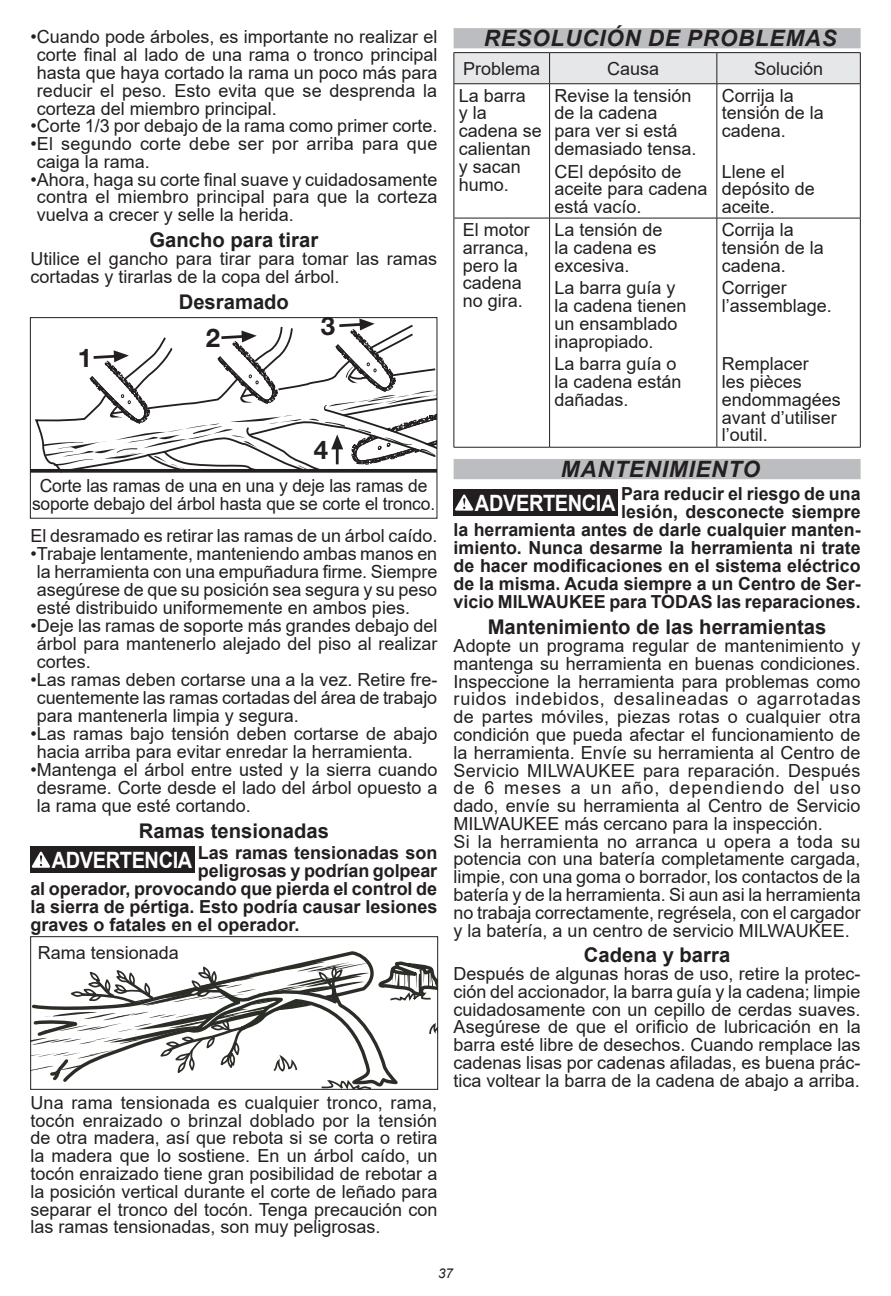
<style>
.page{position:relative;width:891px;height:1296px;background:#fff}
.page>*{position:absolute;margin:0;border:0;box-sizing:border-box;transform-origin:0 0}
.t1{font:700 25.88px "Helvetica Neue";color:#231f20}
.Reverse_Headings{font:italic 700 22.5px "Arial";letter-spacing:.035em;color:#231f20}
.t2{font:700 22.5px "Arial";letter-spacing:-.02em;color:#fff;scale:.89 1}
.Paragraph{font:700 20.25px "Arial";color:#231f20}
.Body_text{font:18px/17.8px "Arial";color:#231f20}
.Warning{font:700 18px/18px "Arial";color:#231f20;text-align:right}
.t3{font:italic 13.5px "Arial";color:#231f20}
</style>
<div class="page">
<svg style="left:38px;top:318px;width:400px;height:155px"></svg>
<div style="left:30px;top:317px;width:407px;height:202px;border:1px solid #231f20"></div>
<div style="left:30px;top:846px;width:165px;height:27px;background:#231f20"></div>
<svg style="left:32px;top:852px;width:18px;height:16px"></svg>
<svg style="left:314px;top:951px;width:54px;height:9px"></svg>
<svg style="left:32px;top:960px;width:404px;height:128px"></svg>
<div style="left:30px;top:936px;width:408px;height:154px;border:1px solid #231f20"></div>
<div style="left:454px;top:28px;width:407px;height:20px;background:#bcbdc0"></div>
<div style="left:454px;top:459px;width:407px;height:20px;background:#bcbdc0"></div>
<div style="left:454px;top:53px;width:406px;height:30px;background:#e6e7e9"></div>
<hr style="left:717px;top:52px;width:144px;height:1px;background:#231f20">
<hr style="left:860px;top:53px;width:1px;height:30px;background:#231f20">
<hr style="left:550px;top:447px;width:167px;height:1px;background:#231f20">
<hr style="left:716px;top:218px;width:1px;height:229px;background:#231f20">
<hr style="left:860px;top:218px;width:1px;height:229px;background:#231f20">
<hr style="left:717px;top:447px;width:144px;height:1px;background:#231f20">
<hr style="left:717px;top:83px;width:144px;height:1px;background:#231f20">
<hr style="left:860px;top:84px;width:1px;height:134px;background:#231f20">
<hr style="left:717px;top:218px;width:144px;height:1px;background:#231f20">
<hr style="left:716px;top:84px;width:1px;height:134px;background:#231f20">
<hr style="left:550px;top:218px;width:167px;height:1px;background:#231f20">
<hr style="left:549px;top:53px;width:1px;height:30px;background:#231f20">
<hr style="left:453px;top:84px;width:1px;height:134px;background:#231f20">
<hr style="left:549px;top:84px;width:1px;height:134px;background:#231f20">
<hr style="left:454px;top:218px;width:96px;height:1px;background:#231f20">
<hr style="left:453px;top:218px;width:1px;height:229px;background:#231f20">
<hr style="left:549px;top:218px;width:1px;height:229px;background:#231f20">
<hr style="left:454px;top:447px;width:96px;height:1px;background:#231f20">
<hr style="left:454px;top:52px;width:96px;height:1px;background:#231f20">
<hr style="left:453px;top:53px;width:1px;height:30px;background:#231f20">
<hr style="left:550px;top:52px;width:167px;height:1px;background:#231f20">
<hr style="left:716px;top:53px;width:1px;height:30px;background:#231f20">
<hr style="left:454px;top:83px;width:96px;height:1px;background:#231f20">
<hr style="left:550px;top:83px;width:167px;height:1px;background:#231f20">
<div style="left:454px;top:489px;width:164px;height:27px;background:#231f20"></div>
<svg style="left:455px;top:495px;width:18px;height:16px"></svg>
<p class="Body_text" style="left:37px;top:28px;width:402px;text-align:justify;text-indent:-6px">•Cuando pode árboles, es importante no realizar el corte final al lado de una rama o tronco principal hasta que haya cortado la rama un poco más para reducir el peso. Esto evita que se desprenda la corteza del miembro principal.</p>
<p class="Body_text" style="left:30px;top:117px;width:409px">•Corte 1/3 por debajo de la rama como primer corte.</p>
<p class="Body_text" style="left:37px;top:135px;width:402px;text-indent:-6px">•El segundo corte debe ser por arriba para que caiga la rama.</p>
<p class="Body_text" style="left:37px;top:170px;width:402px;text-align:justify;text-indent:-6px">•Ahora, haga su corte final suave y cuidadosamente contra el miembro principal para que la corteza vuelva a crecer y selle la herida.</p>
<p class="Paragraph" style="left:149px;top:226px;width:170px">Gancho para tirar</p>
<p class="Body_text" style="left:30px;top:250px;width:408px">Utilice el gancho para tirar para tomar las ramas cortadas y tirarlas de la copa del árbol.</p>
<p class="Paragraph" style="left:179px;top:287px;width:112px">Desramado</p>
<p class="t1" style="left:78px;top:342px;width:16px">1</p>
<p class="t1" style="left:206px;top:322px;width:16px">2</p>
<p class="t1" style="left:321px;top:310px;width:16px">3</p>
<p class="t1" style="left:314px;top:434px;width:16px">4</p>
<p class="Body_text" style="left:32px;top:477px;width:405px;text-align:center">Corte las ramas de una en una y deje las ramas de soporte debajo del árbol hasta que se corte el tronco.</p>
<p class="Body_text" style="left:30px;top:527px;width:408px">El desramado es retirar las ramas de un árbol caído.</p>
<p class="Body_text" style="left:37px;top:545px;width:402px;text-align:justify;text-indent:-6px">•Trabaje lentamente, manteniendo ambas manos en la herramienta con una empuñadura firme. Siempre asegúrese de que su posición sea segura y su peso esté distribuido uniformemente en ambos pies.</p>
<p class="Body_text" style="left:37px;top:617px;width:402px;text-align:justify;text-indent:-6px">•Deje las ramas de soporte más grandes debajo del árbol para mantenerlo alejado del piso al realizar cortes.</p>
<p class="Body_text" style="left:37px;top:671px;width:402px;text-align:justify;text-indent:-6px">•Las ramas deben cortarse una a la vez. Retire fre&shy;cuentemente las ramas cortadas del área de trabajo para mantenerla limpia y segura.</p>
<p class="Body_text" style="left:37px;top:725px;width:402px;text-indent:-6px">•Las ramas bajo tensión deben cortarse de abajo hacia arriba para evitar enredar la herramienta.</p>
<p class="Body_text" style="left:37px;top:761px;width:402px;text-align:justify;text-indent:-6px">•Mantenga el árbol entre usted y la sierra cuando desrame. Corte desde el lado del árbol opuesto a la rama que esté cortando.</p>
<p class="Paragraph" style="left:139px;top:817px;width:192px">Ramas tensionadas</p>
<p class="t2" style="left:52px;top:845px;width:159px">ADVERTENCIA</p>
<p class="Warning" style="left:198px;top:844px;width:241px">Las ramas tensionadas son</p>
<p class="Warning" style="left:198px;top:862px;width:241px">peligrosas y podrían golpear</p>
<p class="Warning" style="left:30px;top:880px;width:408px">al operador, provocando que pierda el control de</p>
<p class="Warning" style="left:30px;top:898px;width:409px">la sierra de pértiga. Esto podría causar lesiones</p>
<p class="Warning" style="left:30px;top:916px;width:271px">graves o fatales en el operador.</p>
<p class="Body_text" style="left:38px;top:943px;width:143px">Rama tensionada</p>
<p class="Body_text" style="left:30px;top:1094px;width:409px;text-align:justify">Una rama tensionada es cualquier tronco, rama, tocón enraizado o brinzal doblado por la tensión de otra madera, así que rebota si se corta o retira la madera que lo sostiene. En un árbol caído, un tocón enraizado tiene gran posibilidad de rebotar a la posición vertical durante el corte de leñado para separar el tronco del tocón. Tenga precaución con las ramas tensionadas, son muy peligrosas.</p>
<p class="Reverse_Headings" style="left:484px;top:23px;width:355px">RESOLUCIÓN DE PROBLEMAS</p>
<p class="Body_text" style="left:463px;top:59px;width:79px">Problema</p>
<p class="Body_text" style="left:607px;top:59px;width:54px">Causa</p>
<p class="Body_text" style="left:754px;top:59px;width:71px">Solución</p>
<p class="Body_text" style="left:459px;top:86px;width:85px">La barra<br>y la cadena se calientan y sacan humo.</p>
<p class="Body_text" style="left:554px;top:86px;width:144px">Revise la tensión de la cadena para ver si está demasiado tensa.</p>
<p class="Body_text" style="left:722px;top:86px;width:104px">Corrija la tensión de la cadena.</p>
<p class="Body_text" style="left:722px;top:162px;width:95px">Llene el depósito de aceite.</p>
<p class="Body_text" style="left:554px;top:162px;width:155px">CEl depósito de aceite para cadena está vacío.</p>
<p class="Body_text" style="left:722px;top:221px;width:104px">Corrija la tensión de la cadena.</p>
<p class="Body_text" style="left:722px;top:279px;width:112px">Corriger l’assemblage.</p>
<p class="Body_text" style="left:463px;top:221px;width:69px">El motor arranca, pero la cadena no gira.</p>
<p class="Body_text" style="left:554px;top:221px;width:110px">La tensión de la cadena es excesiva.</p>
<p class="Body_text" style="left:554px;top:279px;width:134px">La barra guía y la cadena tienen un ensamblado inapropiado.</p>
<p class="Body_text" style="left:554px;top:355px;width:129px">La barra guía o la cadena están dañadas.</p>
<p class="Body_text" style="left:722px;top:355px;width:121px">Remplacer<br>les pièces endommagées avant d’utiliser l’outil.</p>
<p class="Reverse_Headings" style="left:561px;top:454px;width:201px">MANTENIMIENTO</p>
<p class="t2" style="left:475px;top:488px;width:159px">ADVERTENCIA</p>
<p class="Warning" style="left:454px;top:485px;width:409px">Para reducir el riesgo de una<br>lesión, desconecte siempre<br>la herramienta antes de darle cualquier manten&shy;imiento. Nunca desarme la herramienta ni trate de hacer modificaciones en el sistema eléctrico de la misma. Acuda siempre a un Centro de Ser&shy;vicio MILWAUKEE para TODAS las reparaciones.</p>
<p class="Paragraph" style="left:488px;top:613px;width:340px">Mantenimiento de las herramientas</p>
<p class="Body_text" style="left:454px;top:637px;width:409px;text-align:justify">Adopte un programa regular de mantenimiento y mantenga su herramienta en buenas condiciones.<br>Inspeccione la herramienta para problemas como ruidos indebidos, desalineadas o agarrotadas de partes móviles, piezas rotas o cualquier otra condición que pueda afectar el funcionamiento de la herramienta. Envíe su herramienta al Centro de Servicio MILWAUKEE para reparación. Después de 6 meses a un año, dependiendo del uso dado, envíe su herramienta al Centro de Servicio MILWAUKEE más cercano para la inspección.</p>
<p class="Body_text" style="left:454px;top:832px;width:409px;text-align:justify">Si la herramienta no arranca u opera a toda su potencia con una batería completamente cargada, limpie, con una goma o borrador, los contactos de la batería y de la herramienta. Si aun asi la herramienta no trabaja correctamente, regrésela, con el cargador y la batería, a un centro de servicio MILWAUKEE.</p>
<p class="Paragraph" style="left:584px;top:941px;width:148px">Cadena y barra</p>
<p class="Body_text" style="left:454px;top:965px;width:409px;text-align:justify">Después de algunas horas de uso, retire la protec&shy;ción del accionador, la barra guía y la cadena; limpie cuidadosamente con un cepillo de cerdas suaves.<br>Asegúrese de que el orificio de lubricación en la barra esté libre de desechos. Cuando remplace las cadenas lisas por cadenas afiladas, es buena prác&shy;tica voltear la barra de la cadena de abajo a arriba.</p>
<p class="t3" style="left:438px;top:1265px;width:17px">37</p>
</div>
